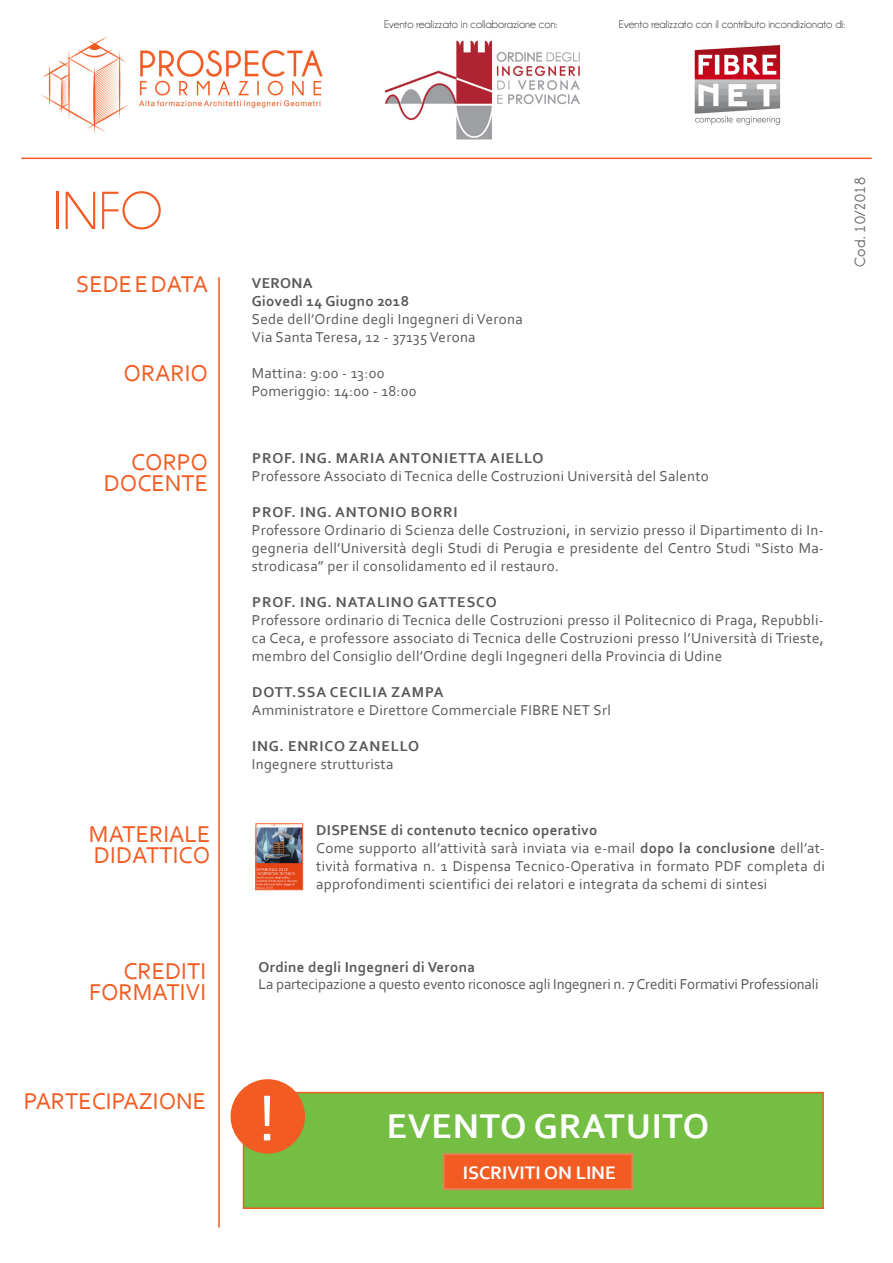
<style>
.page{position:relative;width:893px;height:1263px;background:#fff}
.page>*{position:absolute;margin:0;border:0;box-sizing:border-box;transform-origin:0 0}
.t1{font:68.25px "Corbel";color:#fff}
.t2{font:54px "Champagne&Limousines";color:#f25b21}
.t3{font:700 36px "Corbel";letter-spacing:.02em;color:#fff}
.t4{font:24px/21px "Corbel";color:#f25b21;text-align:right}
.t5{font:700 19.05px "Corbel";color:#fff}
.t6{font:15px/18px "Corbel";letter-spacing:.02em;color:#57585a;text-align:justify}
.t7{font:700 15px "Corbel";letter-spacing:.06em;color:#57585a}
.t8{font:700 15px "Corbel";letter-spacing:.02em;color:#57585a}
.t9{font:15px "Corbel";letter-spacing:-.01em;color:#57585a}
.t10{font:700 15px "Champagne&Limousines";letter-spacing:.02em;color:#6c6d70}
.t11{font:11.55px "Champagne&Limousines";color:#231f20}
.s1{font-weight:700}
</style>
<div class="page">
<hr style="left:21px;top:158px;width:851px;height:1px;background:#f25b21">
<hr style="left:218px;top:277px;width:2px;height:950px;background:#f25b21">
<div style="left:243px;top:1092px;width:581px;height:117px;background:#74bf43;border:2px solid #f25b21"></div>
<div style="left:231px;top:1079px;width:74px;height:74px;background:#f25b21;border-radius:50%"></div>
<div style="left:443px;top:1153px;width:190px;height:37px;background:#f25b21;border:2px solid #e28157"></div>
<img style="left:258px;top:827px;width:43px;height:61px">
<div style="left:256px;top:824px;width:47px;height:66px;border:1px solid #f26935"></div>
<img style="left:694px;top:45px;width:86px;height:80px">
<img style="left:41px;top:36px;width:282px;height:97px">
<img style="left:384px;top:40px;width:196px;height:100px">
<p class="t11" style="left:384px;top:17px;width:175px">Evento realizzato in collaborazione con:</p>
<p class="t11" style="left:619px;top:17px;width:227px">Evento realizzato con il contributo incondizionato di:</p>
<p class="t2" style="left:53px;top:180px;width:111px">INFO</p>
<p class="t4" style="left:76px;top:273px;width:133px">SEDE E DATA</p>
<p class="t4" style="left:124px;top:362px;width:86px">ORARIO</p>
<p class="t8" style="left:252px;top:273px;width:62px">VERONA</p>
<p class="t8" style="left:252px;top:291px;width:159px">Giovedì 14 Giugno 2018</p>
<p class="t6" style="left:252px;top:309px;width:272px">Sede dell’Ordine degli Ingegneri di Verona</p>
<p class="t6" style="left:252px;top:327px;width:225px">Via Santa Teresa, 12 - 37135 Verona</p>
<p class="t6" style="left:252px;top:363px;width:134px">Mattina: 9:00 - 13:00</p>
<p class="t6" style="left:252px;top:381px;width:166px">Pomeriggio: 14:00 - 18:00</p>
<p class="t4" style="left:104px;top:451px;width:106px">CORPO<br>DOCENTE</p>
<p class="t7" style="left:252px;top:449px;width:293px">PROF. ING. MARIA ANTONIETTA AIELLO</p>
<p class="t6" style="left:252px;top:467px;width:459px">Professore Associato di Tecnica delle Costruzioni Università del Salento</p>
<p class="t7" style="left:252px;top:503px;width:207px">PROF. ING. ANTONIO BORRI</p>
<p class="t6" style="left:252px;top:521px;width:574px">Professore Ordinario di Scienza delle Costruzioni, in servizio presso il Dipartimento di In&shy;gegneria dell’Università degli Studi di Perugia e presidente del Centro Studi “Sisto Ma&shy;strodicasa” per il consolidamento ed il restauro.</p>
<p class="t7" style="left:252px;top:593px;width:246px">PROF. ING. NATALINO GATTESCO</p>
<p class="t6" style="left:252px;top:611px;width:574px">Professore ordinario di Tecnica delle Costruzioni presso il Politecnico di Praga, Repubbli&shy;ca Ceca, e professore associato di Tecnica delle Costruzioni presso l’Università di Trieste, membro del Consiglio dell’Ordine degli Ingegneri della Provincia di Udine</p>
<p class="t7" style="left:252px;top:683px;width:193px">DOTT.SSA CECILIA ZAMPA</p>
<p class="t6" style="left:252px;top:701px;width:360px">Amministratore e Direttore Commerciale FIBRE NET Srl</p>
<p class="t7" style="left:252px;top:737px;width:169px">ING. ENRICO ZANELLO</p>
<p class="t6" style="left:252px;top:755px;width:143px">Ingegnere strutturista</p>
<p class="t4" style="left:89px;top:822px;width:123px">MATERIALE</p>
<p class="t4" style="left:94px;top:843px;width:118px">DIDATTICO</p>
<p class="t4" style="left:123px;top:960px;width:84px">CREDITI</p>
<p class="t4" style="left:89px;top:981px;width:119px">FORMATIVI</p>
<p class="t8" style="left:316px;top:820px;width:283px">DISPENSE di contenuto tecnico operativo</p>
<p class="t6" style="left:316px;top:838px;width:510px">Come supporto all’attività sarà inviata via e-mail <span class="s1">dopo la conclusione</span> dell’at&shy;tività formativa n. 1 Dispensa Tecnico-Operativa in formato PDF completa di approfondimenti scientifici dei relatori e integrata da schemi di sintesi</p>
<p class="t8" style="left:259px;top:958px;width:218px">Ordine degli Ingegneri di Verona</p>
<p class="t9" style="left:259px;top:974px;width:562px">La partecipazione a questo evento riconosce agli Ingegneri n. 7 Crediti Formativi Professionali</p>
<p class="t10" style="left:852px;top:267px;width:91px;rotate:-90deg">Cod. 10/2018</p>
<p class="t4" style="left:24px;top:1090px;width:184px">PARTECIPAZIONE</p>
<p class="t1" style="left:258px;top:1075px;width:20px">!</p>
<p class="t3" style="left:387px;top:1104px;width:324px">EVENTO GRATUITO</p>
<p class="t5" style="left:463px;top:1161px;width:155px">ISCRIVITI ON LINE</p>
</div>
